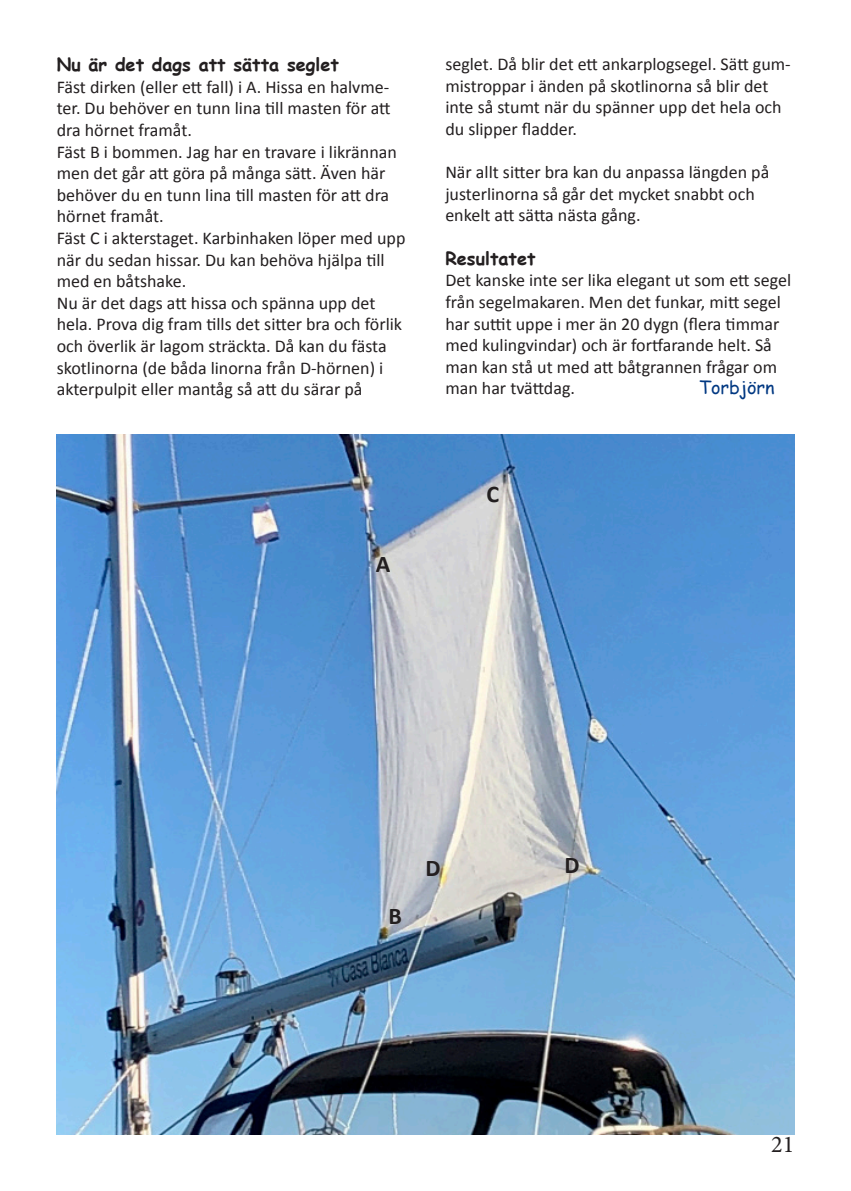
<style>
.page{position:relative;width:851px;height:1191px;background:#fff}
.page>*{position:absolute;margin:0;border:0;box-sizing:border-box;transform-origin:0 0}
.t1{font:700 24px "Calibri";color:#231f20}
.t2{font:24px "Minion Pro";color:#231f20}
.t3{font:18px/21.6px "Calibri";color:#231f20}
.t4{font:700 18px "Comic Sans MS";color:#231f20}
.t5{font:18px "Comic Sans MS";color:#003882}
</style>
<div class="page">
<img style="left:57px;top:435px;width:737px;height:699px">
<p class="t4" style="left:57px;top:51px;width:284px">Nu är det dags att sätta seglet</p>
<p class="t3" style="left:57px;top:76px;width:335px;text-align:justify">Fäst dirken (eller ett fall) i A. Hissa en halvme&shy;ter. Du behöver en tunn lina till masten för att dra hörnet framåt.</p>
<p class="t3" style="left:57px;top:141px;width:341px">Fäst B i bommen. Jag har en travare i likrännan men det går att göra på många sätt. Även här behöver du en tunn lina till masten för att dra hörnet framåt.</p>
<p class="t3" style="left:57px;top:227px;width:350px">Fäst C i akterstaget. Karbinhaken löper med upp när du sedan hissar. Du kan behöva hjälpa till med en båtshake.</p>
<p class="t3" style="left:57px;top:292px;width:347px">Nu är det dags att hissa och spänna upp det hela. Prova dig fram tills det sitter bra och förlik och överlik är lagom sträckta. Då kan du fästa</p>
<p class="t3" style="left:57px;top:357px;width:328px">skotlinorna (de båda linorna från D-hörnen) i akterpulpit eller mantåg så att du särar på</p>
<p class="t1" style="left:376px;top:548px;width:16px">A</p>
<p class="t3" style="left:445px;top:53px;width:347px">seglet. Då blir det ett ankarplogsegel. Sätt gum&shy;mistroppar i änden på skotlinorna så blir det inte så stumt när du spänner upp det hela och du slipper fladder.</p>
<p class="t3" style="left:445px;top:161px;width:325px">När allt sitter bra kan du anpassa längden på justerlinorna så går det mycket snabbt och enkelt att sätta nästa gång.</p>
<p class="t4" style="left:445px;top:245px;width:92px">Resultatet</p>
<p class="t3" style="left:445px;top:269px;width:347px">Det kanske inte ser lika elegant ut som ett segel från segelmakaren. Men det funkar, mitt segel har suttit uppe i mer än 20 dygn (flera timmar med kulingvindar) och är fortfarande helt. Så man kan stå ut med att båtgrannen frågar om man har tvättdag.</p>
<p class="t5" style="left:698px;top:374px;width:77px">Torbjörn</p>
<p class="t1" style="left:486px;top:478px;width:14px">C</p>
<p class="t1" style="left:388px;top:900px;width:15px">B</p>
<p class="t1" style="left:425px;top:852px;width:17px">D</p>
<p class="t1" style="left:564px;top:849px;width:17px">D</p>
<h1 class="t2" style="left:771px;top:1128px;width:25px">21</h1>
</div>
